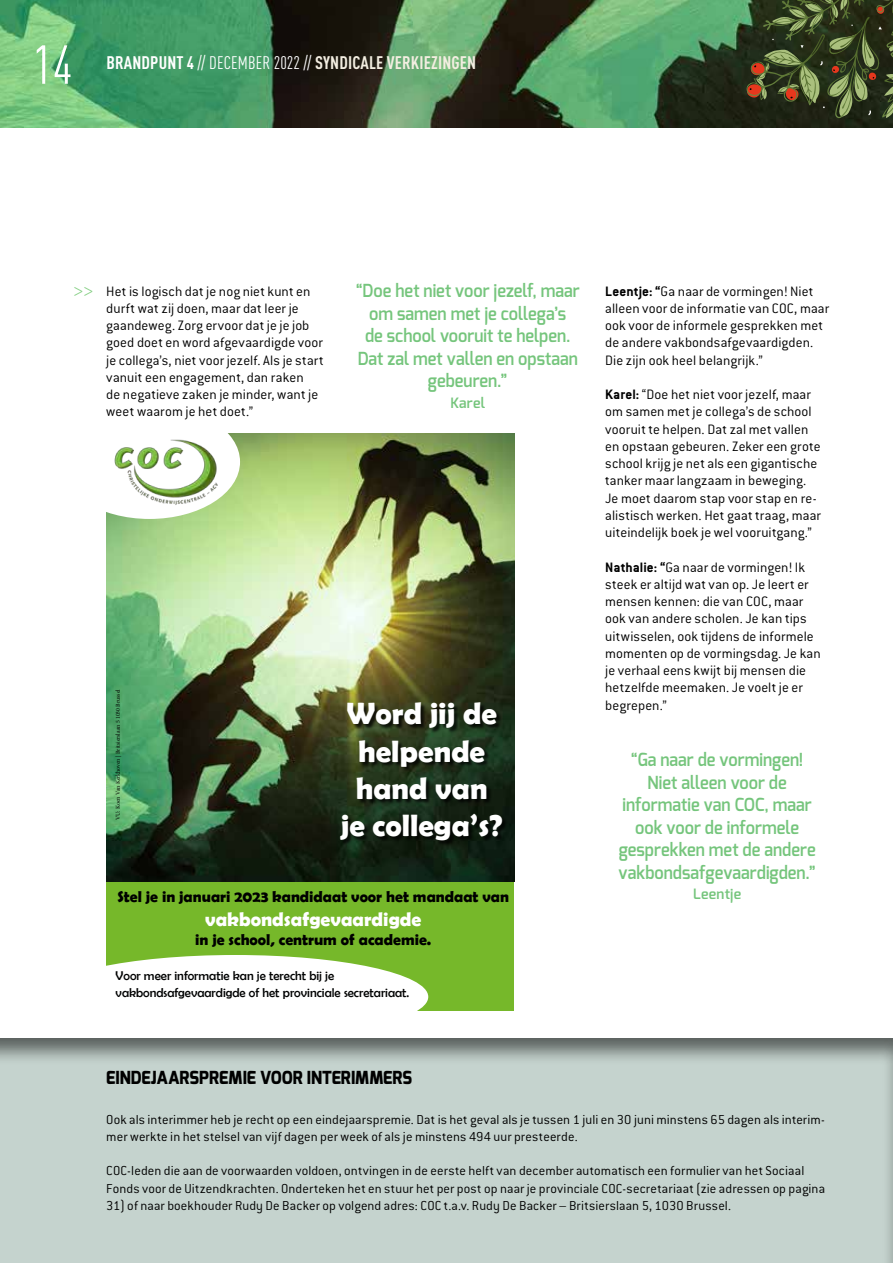
<style>
.page{position:relative;width:893px;height:1263px;background:#fff}
.page>*{position:absolute;margin:0;border:0;box-sizing:border-box;transform-origin:0 0}
.t1{font:condensed 54px "DINOT";color:#fff}
.t2{font:700 31.05px/37.2px "Berlin Sans FB Demi";color:#fff;text-align:center}
.t3{font:700 19.65px "Berlin Sans FB Demi";color:#fff}
.t4{font:600 18px/22.5px "Exo";color:#75c57c;text-align:center;scale:.92 1}
.t5{font:700 condensed 18px "DINOT";letter-spacing:.01em;color:#f3eee1}
.t6{font:800 18px "Exo";color:#000;scale:.91 1}
.t7{font:18px "Minion Pro";color:#85cf84}
.t8{font:700 15.75px "Berlin Sans FB Demi";color:#000}
.t9{font:300 15px/17.2px "Conduit ITC";letter-spacing:.005em;color:#000}
.t10{font:300 14.25px/17.2px "Conduit ITC";letter-spacing:.01em;color:#000}
.t11{font:600 14.25px "Exo";letter-spacing:.015em;color:#75c57c}
.t12{font:12.75px/17.7px "Berlin Sans FB";color:#010202}
.t13{font:5.85px "Minion Pro";color:#000}
.s1{color:#fff}
.s2{font-weight:400;color:#fff}
.s3{font-weight:700}
</style>
<div class="page">
<img style="left:0;top:0;width:893px;height:128px">
<svg style="left:744px;top:0;width:149px;height:120px;background:#3e4627"></svg>
<div style="left:106px;top:434px;width:408px;height:576px;background:#76b82a"></div>
<img style="left:106px;top:434px;width:408px;height:447px">
<div style="left:341px;top:703px;width:167px;height:143px;background:#000;opacity:.75"></div>
<svg style="left:235px;top:434px;width:5px;height:85px"></svg>
<img style="left:106px;top:434px;width:129px;height:88px">
<svg style="left:106px;top:955px;width:322px;height:55px;background:#eef6e4"></svg>
<div style="left:0;top:1035px;width:893px;height:228px;background:#000;opacity:.55"></div>
<h1 class="t1" style="left:33px;top:33px;width:40px">14</h1>
<p class="t5" style="left:106px;top:52px;width:371px"><span class="s1">BRANDPUNT 4</span> <span class="s2">// DECEMBER 2022 //</span> SYNDICALE VERKIEZINGEN</p>
<p class="t7" style="left:73px;top:279px;width:21px">&gt;&gt;</p>
<p class="t9" style="left:106px;top:282px;width:219px">Het is logisch dat je nog niet kunt en durft wat zij doen, maar dat leer je gaandeweg. Zorg ervoor dat je je job goed doet en word afgevaardigde voor je collega’s, niet voor jezelf. Als je start vanuit een engagement, dan raken<br>de negatieve zaken je minder, want je weet waarom je het doet.”</p>
<p class="t4" style="left:356px;top:279px;width:245px">“Doe het niet voor jezelf, maar om samen met je collega’s<br>de school vooruit te helpen.<br>Dat zal met vallen en opstaan gebeuren.”</p>
<p class="t11" style="left:450px;top:393px;width:36px">Karel</p>
<p class="t13" style="left:114px;top:820px;width:132px;rotate:-90deg">VU: Koen Van Kerkhoven | Britsierslaan 5 1030 Brussel</p>
<h2 class="t2" style="left:341px;top:694px;width:163px">Word jij de helpende hand van je collega’s?</h2>
<p class="t8" style="left:117px;top:887px;width:393px">Stel je in januari 2023 kandidaat voor het mandaat van</p>
<h3 class="t3" style="left:205px;top:907px;width:218px">vakbondsafgevaardigde</h3>
<p class="t8" style="left:195px;top:930px;width:238px">in je school, centrum of academie.</p>
<p class="t12" style="left:116px;top:966px;width:295px">Voor meer informatie kan je terecht bij je vakbondsafgevaardigde of het provinciale secretariaat.</p>
<p class="t9" style="left:605px;top:282px;width:225px"><span class="s3">Leentje: “</span>Ga naar de vormingen! Niet alleen voor de informatie van COC, maar ook voor de informele gesprekken met de andere vakbondsafgevaardigden.<br>Die zijn ook heel belangrijk.”</p>
<p class="t9" style="left:605px;top:386px;width:217px"><span class="s3">Karel:</span> “Doe het niet voor jezelf, maar om samen met je collega’s de school vooruit te helpen. Dat zal met vallen en opstaan gebeuren. Zeker een grote school krijg je net als een gigantische tanker maar langzaam in beweging.<br>Je moet daarom stap voor stap en re&shy;alistisch werken. Het gaat traag, maar uiteindelijk boek je wel vooruitgang.”</p>
<p class="t9" style="left:605px;top:558px;width:217px"><span class="s3">Nathalie: “</span>Ga naar de vormingen! Ik steek er altijd wat van op. Je leert er mensen kennen: die van COC, maar ook van andere scholen. Je kan tips uitwisselen, ook tijdens de informele momenten op de vormingsdag. Je kan je verhaal eens kwijt bij mensen die hetzelfde meemaken. Je voelt je er begrepen.”</p>
<p class="t4" style="left:619px;top:748px;width:216px">“Ga naar de vormingen!<br>Niet alleen voor de informatie van COC, maar ook voor de informele gesprekken met de andere vakbondsafgevaardigden.”</p>
<p class="t11" style="left:693px;top:885px;width:49px">Leentje</p>
<p class="t6" style="left:106px;top:1066px;width:338px">EINDEJAARSPREMIE VOOR INTERIMMERS</p>
<p class="t10" style="left:106px;top:1110px;width:720px">Ook als interimmer heb je recht op een eindejaarspremie. Dat is het geval als je tussen 1 juli en 30 juni minstens 65 dagen als interim&shy;mer werkte in het stelsel van vijf dagen per week of als je minstens 494 uur presteerde.</p>
<p class="t10" style="left:106px;top:1162px;width:720px">COC-leden die aan de voorwaarden voldoen, ontvingen in de eerste helft van december automatisch een formulier van het Sociaal<br>Fonds voor de Uitzendkrachten. Onderteken het en stuur het per post op naar je provinciale COC-secretariaat (zie adressen op pagina</p>
<p class="t10" style="left:106px;top:1197px;width:626px">31) of naar boekhouder Rudy De Backer op volgend adres: COC t.a.v. Rudy De Backer – Britsierslaan 5, 1030 Brussel.</p>
</div>
